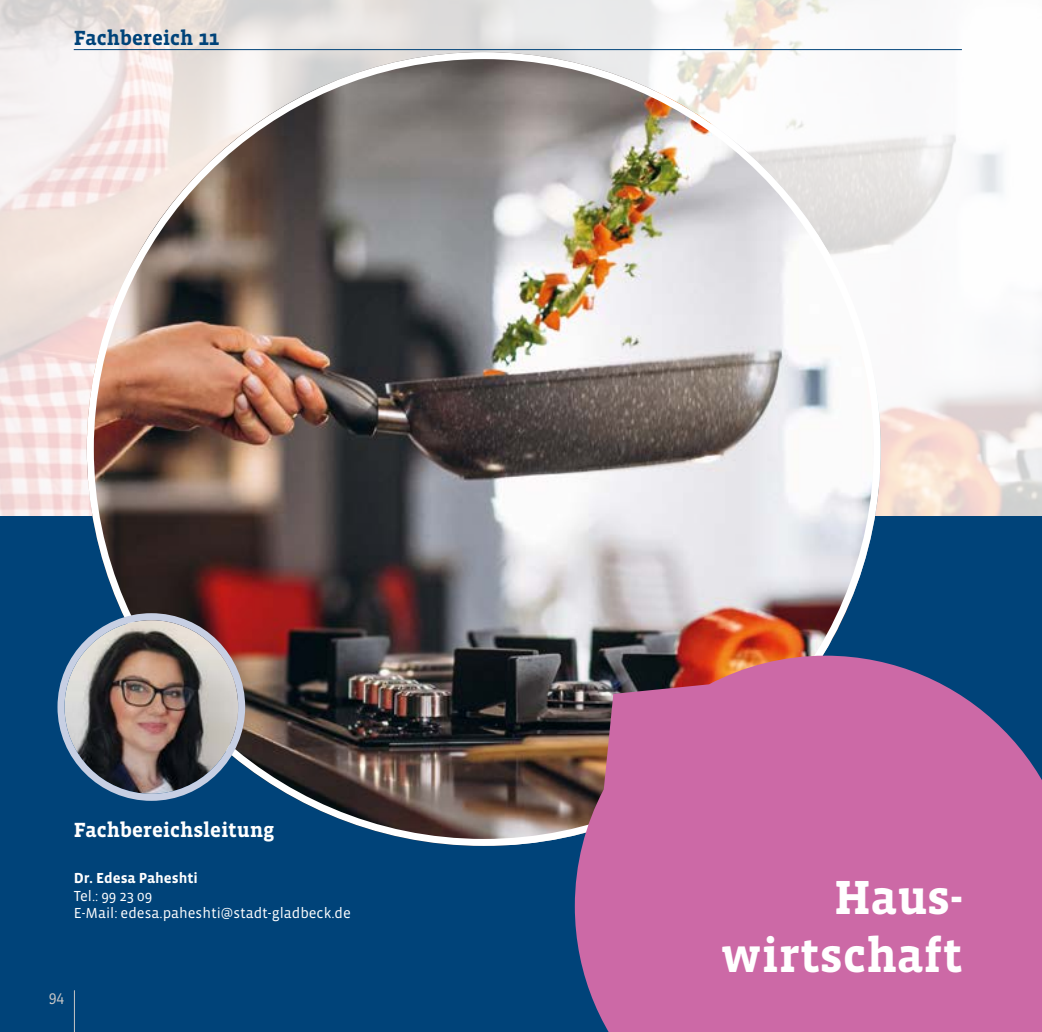
<style>
.page{position:relative;width:1042px;height:1032px;background:#fff}
.page>*{position:absolute;margin:0;border:0;box-sizing:border-box;transform-origin:0 0}
.t1{font:700 49px/58.8px "Vista Slab OTCE";color:#fff;text-align:right}
.t2{font:700 21px "Vista Slab OTCE";color:#fff}
.t3{font:700 21px "Vista Slab OTCE";color:#004379}
.t4{font:15.75px "Vista Slab OTCE";color:#c6c6c6}
.t5{font:14.88px/18px "Vista Sans OTCE";color:#fff}
.t6{font:700 14.88px "Vista Sans OTCE";color:#fff}
</style>
<div class="page">
<img style="left:0;top:0;width:1042px;height:516px">
<div style="left:0;top:516px;width:1042px;height:516px;background:#004379"></div>
<hr style="left:74px;top:990px;width:1px;height:42px;background:#c6c6c6">
<img style="left:87px;top:52px;width:794px;height:794px;border-radius:397px">
<hr style="left:74px;top:49px;width:888px;height:1px;background:#004379">
<svg style="left:575px;top:656px;width:467px;height:376px;background:#bc659d"></svg>
<img style="left:64px;top:620px;width:174px;height:174px;border-radius:87px">
<div style="left:57px;top:613px;width:188px;height:188px;border:7px solid #c7cfe3;border-radius:50%"></div>
<h2 class="t3" style="left:74px;top:26px;width:147px">Fachbereich 11</h2>
<h2 class="t2" style="left:74px;top:817px;width:202px">Fachbereichsleitung</h2>
<p class="t6" style="left:74px;top:869px;width:126px">Dr. Edesa Paheshti</p>
<p class="t5" style="left:74px;top:886px;width:279px">Tel.: 99 23 09<br>E-Mail: edesa.paheshti@stadt-gladbeck.de</p>
<p class="t4" style="left:49px;top:989px;width:17px">94</p>
<h1 class="t1" style="left:721px;top:867px;width:243px">Haus&shy;wirtschaft</h1>
</div>
